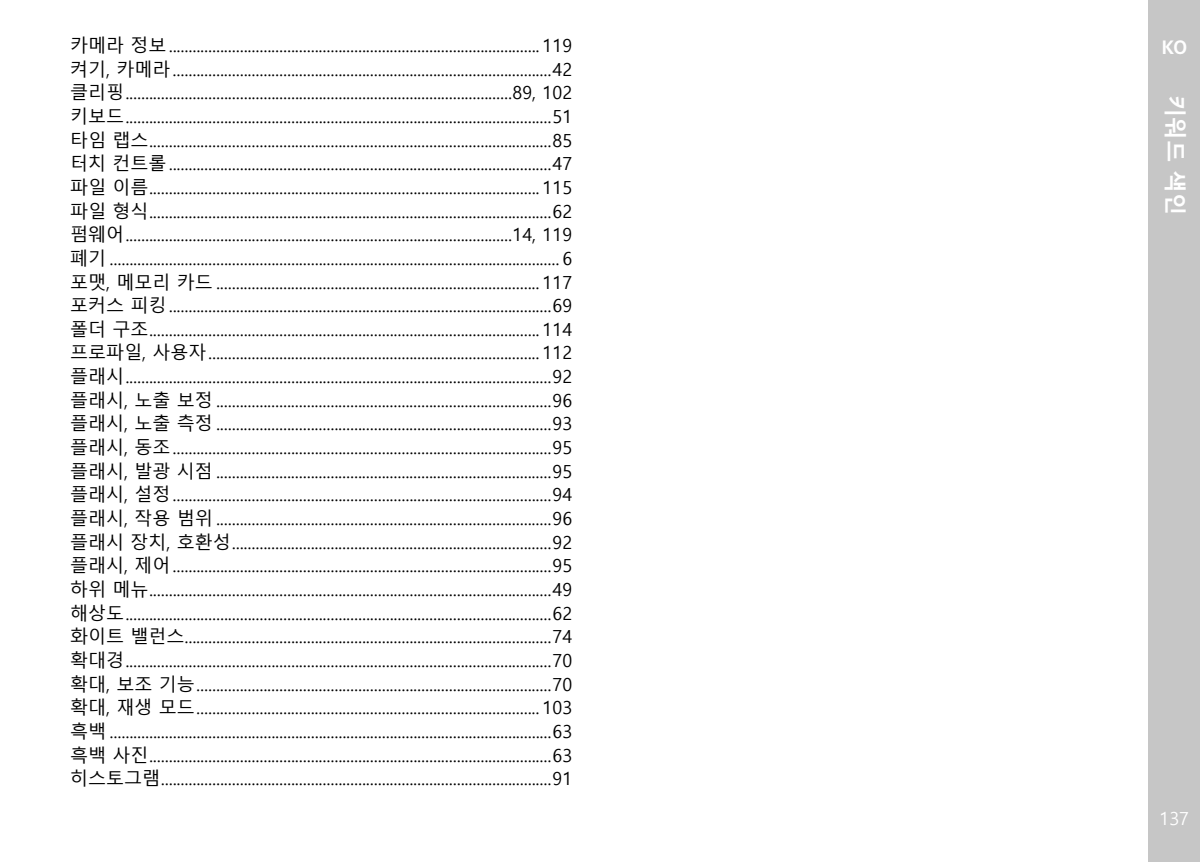
<style>
.page{position:relative;width:1200px;height:862px;background:#fff}
.page>*{position:absolute;margin:0;border:0;box-sizing:border-box;transform-origin:0 0}
.t1{font:700 22.5px "Malgun Gothic";color:#fff}
.t2{font:700 20.25px "Corporate S";color:#fff}
.t3{font:18px "Malgun Gothic";color:#000}
.t4{font:18px "Malgun Gothic";color:#fff}
</style>
<div class="page">
<div style="left:1148px;top:0;width:51px;height:861px;background:#c6c6c6"></div>
<p class="t3" style="left:70px;top:35px;width:503px">카메라 정보.............................................................................................. 119</p>
<p class="t3" style="left:70px;top:59px;width:503px">켜기, 카메라................................................................................................42</p>
<p class="t3" style="left:70px;top:82px;width:503px">클리핑..................................................................................................89, 102</p>
<p class="t3" style="left:70px;top:106px;width:503px">키보드............................................................................................................51</p>
<p class="t3" style="left:70px;top:130px;width:503px">타임 랩스......................................................................................................85</p>
<p class="t3" style="left:70px;top:153px;width:503px">터치 컨트롤.................................................................................................47</p>
<p class="t3" style="left:70px;top:177px;width:503px">파일 이름................................................................................................... 115</p>
<p class="t3" style="left:70px;top:201px;width:503px">파일 형식......................................................................................................62</p>
<p class="t3" style="left:70px;top:224px;width:503px">펌웨어..................................................................................................14, 119</p>
<p class="t3" style="left:70px;top:248px;width:503px">폐기 .................................................................................................................. 6</p>
<p class="t3" style="left:70px;top:271px;width:503px">포맷, 메모리 카드 .................................................................................. 117</p>
<p class="t3" style="left:70px;top:295px;width:503px">포커스 피킹.................................................................................................69</p>
<p class="t3" style="left:70px;top:319px;width:503px">폴더 구조................................................................................................... 114</p>
<p class="t3" style="left:70px;top:342px;width:503px">프로파일, 사용자.................................................................................... 112</p>
<p class="t3" style="left:70px;top:366px;width:503px">플래시............................................................................................................92</p>
<p class="t3" style="left:70px;top:390px;width:503px">플래시, 노출 보정 .....................................................................................96</p>
<p class="t3" style="left:70px;top:413px;width:503px">플래시, 노출 측정 .....................................................................................93</p>
<p class="t3" style="left:70px;top:437px;width:503px">플래시, 동조................................................................................................95</p>
<p class="t3" style="left:70px;top:460px;width:503px">플래시, 발광 시점 .....................................................................................95</p>
<p class="t3" style="left:70px;top:484px;width:503px">플래시, 설정................................................................................................94</p>
<p class="t3" style="left:70px;top:508px;width:503px">플래시, 작용 범위 .....................................................................................96</p>
<p class="t3" style="left:70px;top:531px;width:503px">플래시 장치, 호환성.................................................................................92</p>
<p class="t3" style="left:70px;top:555px;width:503px">플래시, 제어................................................................................................95</p>
<p class="t3" style="left:70px;top:579px;width:503px">하위 메뉴......................................................................................................49</p>
<p class="t3" style="left:70px;top:602px;width:503px">해상도............................................................................................................62</p>
<p class="t3" style="left:70px;top:626px;width:503px">화이트 밸런스.............................................................................................74</p>
<p class="t3" style="left:70px;top:649px;width:503px">확대경............................................................................................................70</p>
<p class="t3" style="left:70px;top:673px;width:503px">확대, 보조 기능..........................................................................................70</p>
<p class="t3" style="left:70px;top:697px;width:503px">확대, 재생 모드....................................................................................... 103</p>
<p class="t3" style="left:70px;top:720px;width:503px">흑백 ................................................................................................................63</p>
<p class="t3" style="left:70px;top:744px;width:503px">흑백 사진......................................................................................................63</p>
<p class="t3" style="left:70px;top:768px;width:503px">히스토그램...................................................................................................91</p>
<p class="t2" style="left:1161px;top:32px;width:27px">KO</p>
<p class="t1" style="left:1187px;top:94px;width:122px;rotate:90deg">키워드 색인</p>
<p class="t4" style="left:1159px;top:807px;width:31px">137</p>
</div>
